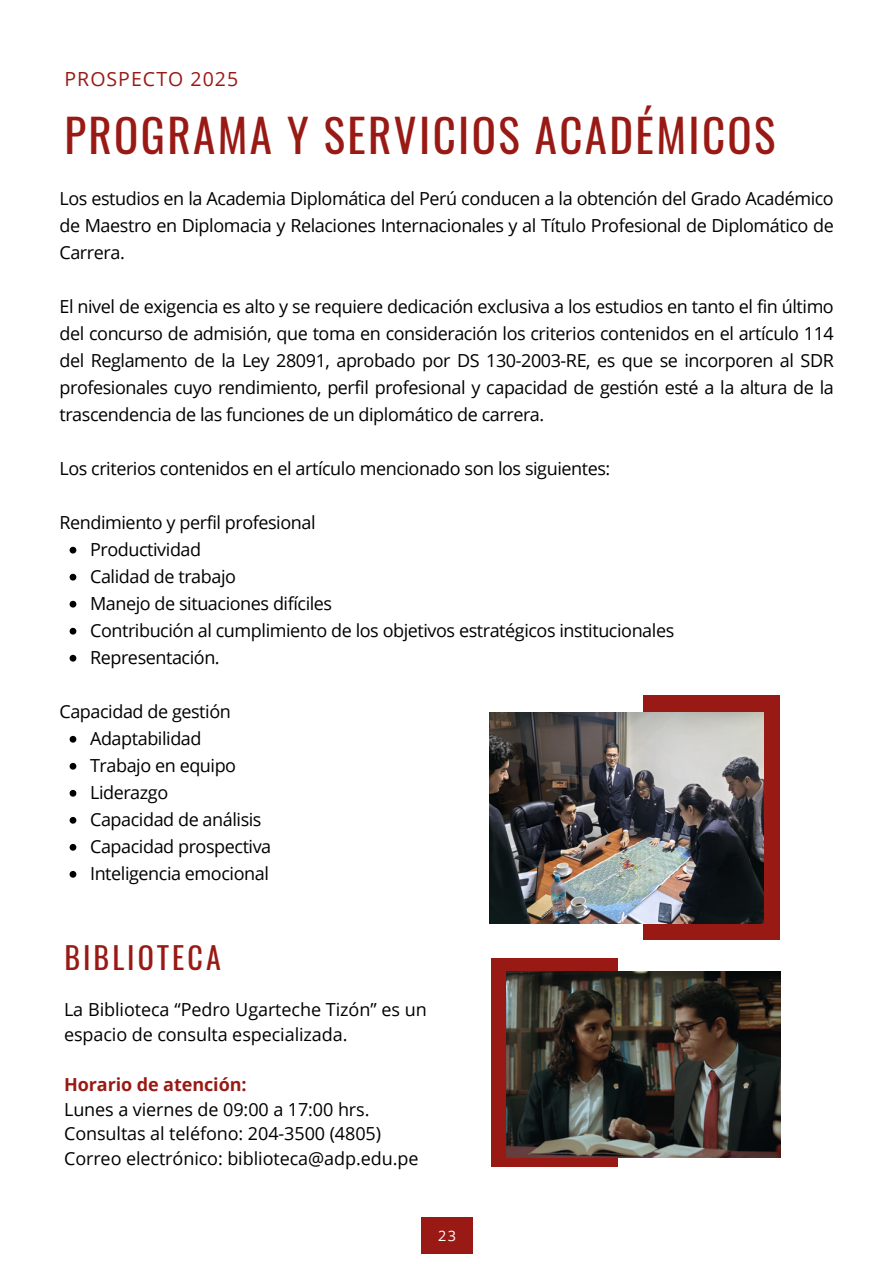
<style>
.page{position:relative;width:894px;height:1264px;background:#fff}
.page>*{position:absolute;margin:0;border:0;box-sizing:border-box;transform-origin:0 0}
.t1{font:45px "Oswald";letter-spacing:.055em;color:#991a15}
.t2{font:30px "Oswald";letter-spacing:.1em;color:#991a15}
.t3{font:19.5px "Open Sans";letter-spacing:.055em;color:#991a15}
.t4{font:18px/27px "Open Sans";letter-spacing:-.025em;color:#000;text-align:justify}
.t5{font:18px/24.8px "Open Sans";letter-spacing:-.005em;color:#000}
.t6{font:700 18px "Open Sans";letter-spacing:-.005em;color:#991a15}
.t7{font:14.4px "Open Sans";color:#fff}
</style>
<div class="page">
<div style="left:421px;top:1217px;width:51px;height:36px;background:#991a15"></div>
<div style="left:491px;top:958px;width:126px;height:208px;background:#991a15"></div>
<img style="left:506px;top:971px;width:274px;height:186px">
<div style="left:643px;top:695px;width:136px;height:245px;background:#991a15"></div>
<svg style="left:70px;top:547px;width:6px;height:6px"></svg>
<svg style="left:70px;top:574px;width:6px;height:6px"></svg>
<svg style="left:70px;top:601px;width:6px;height:6px"></svg>
<svg style="left:70px;top:628px;width:6px;height:6px"></svg>
<svg style="left:70px;top:655px;width:6px;height:6px"></svg>
<svg style="left:70px;top:736px;width:6px;height:6px"></svg>
<svg style="left:70px;top:763px;width:6px;height:6px"></svg>
<svg style="left:70px;top:790px;width:6px;height:6px"></svg>
<svg style="left:70px;top:817px;width:6px;height:6px"></svg>
<svg style="left:70px;top:844px;width:6px;height:6px"></svg>
<svg style="left:70px;top:871px;width:6px;height:6px"></svg>
<img style="left:490px;top:712px;width:273px;height:211px">
<p class="t3" style="left:64px;top:65px;width:175px">PROSPECTO 2025</p>
<p class="t1" style="left:64px;top:100px;width:712px">PROGRAMA Y SERVICIOS ACADÉMICOS</p>
<h3 class="t4" style="left:59px;top:184px;width:775px">Los estudios en la Academia Diplomática del Perú conducen a la obtención del Grado Académico de Maestro en Diplomacia y Relaciones Internacionales y al Título Profesional de Diplomático de Carrera.</h3>
<h1 class="t4" style="left:59px;top:292px;width:775px">El nivel de exigencia es alto y se requiere dedicación exclusiva a los estudios en tanto el fin último del concurso de admisión, que toma en consideración los criterios contenidos en el artículo 114 del Reglamento de la Ley 28091, aprobado por DS 130-2003-RE, es que se incorporen al SDR profesionales cuyo rendimiento, perfil profesional y capacidad de gestión esté a la altura de la trascendencia de las funciones de un diplomático de carrera.</h1>
<p class="t4" style="left:59px;top:454px;width:552px">Los criterios contenidos en el artículo mencionado son los siguientes:</p>
<p class="t4" style="left:59px;top:508px;width:257px">Rendimiento y perfil profesional</p>
<p class="t4" style="left:90px;top:535px;width:113px">Productividad</p>
<p class="t4" style="left:90px;top:562px;width:147px">Calidad de trabajo</p>
<p class="t4" style="left:90px;top:589px;width:243px">Manejo de situaciones difíciles</p>
<p class="t4" style="left:90px;top:616px;width:585px">Contribución al cumplimiento de los objetivos estratégicos institucionales</p>
<p class="t4" style="left:90px;top:643px;width:131px">Representación.</p>
<p class="t4" style="left:59px;top:697px;width:173px">Capacidad de gestión</p>
<p class="t4" style="left:90px;top:724px;width:113px">Adaptabilidad</p>
<p class="t4" style="left:90px;top:751px;width:148px">Trabajo en equipo</p>
<p class="t4" style="left:90px;top:778px;width:80px">Liderazgo</p>
<p class="t4" style="left:90px;top:805px;width:173px">Capacidad de análisis</p>
<p class="t4" style="left:90px;top:832px;width:183px">Capacidad prospectiva</p>
<p class="t4" style="left:90px;top:859px;width:180px">Inteligencia emocional</p>
<p class="t2" style="left:64px;top:934px;width:158px">BIBLIOTECA</p>
<p class="t5" style="left:64px;top:997px;width:364px">La Biblioteca “Pedro Ugarteche Tizón” es un espacio de consulta especializada.</p>
<h2 class="t6" style="left:64px;top:1071px;width:184px">Horario de atención:</h2>
<p class="t5" style="left:64px;top:1096px;width:307px">Lunes a viernes de 09:00 a 17:00 hrs.</p>
<p class="t5" style="left:64px;top:1120px;width:318px">Consultas al teléfono: 204-3500 (4805)</p>
<p class="t5" style="left:64px;top:1145px;width:356px">Correo electrónico: biblioteca@adp.edu.pe</p>
<p class="t7" style="left:438px;top:1225px;width:19px">23</p>
</div>
